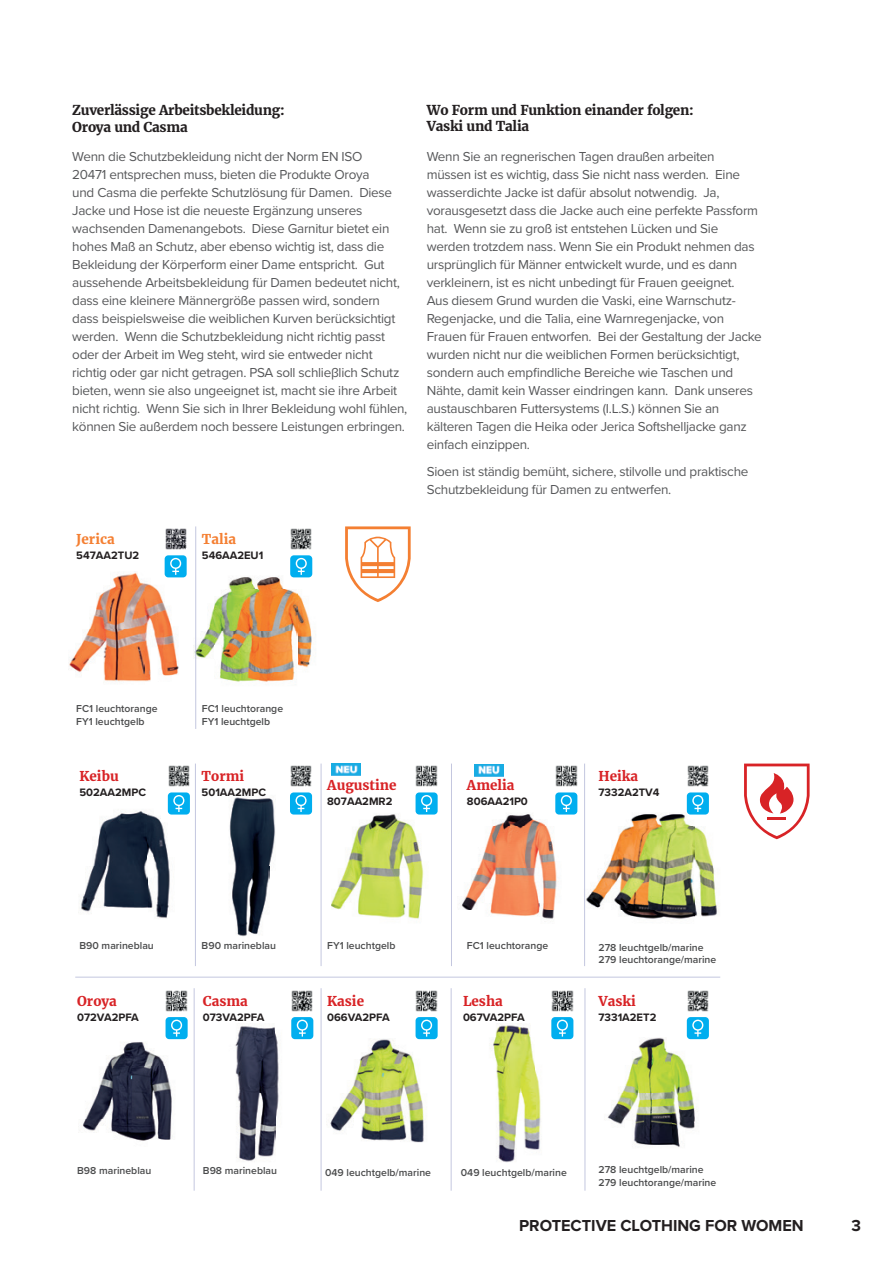
<style>
.page{position:relative;width:893px;height:1263px;background:#fff}
.page>*{position:absolute;margin:0;border:0;box-sizing:border-box;transform-origin:0 0}
.t1{font:700 16.5px "Proxima Nova";color:#231f20}
.t2{font:13.5px/18px "Proxima Nova";letter-spacing:-.02em;color:#57585a}
.t3{font:700 13.5px/16.2px "Merriweather";letter-spacing:-.02em;color:#231f20}
.t4{font:700 13.35px "Merriweather";color:#d82326}
.t5{font:700 13.35px "Merriweather";color:#f47f32}
.t6{font:700 11.25px "Proxima Nova";color:#231f20}
.t7{font:600 10.5px/12.5px "Proxima Nova";color:#4b4c4d}
</style>
<div class="page">
<img style="left:81px;top:793px;width:105px;height:126px">
<img style="left:168px;top:765px;width:22px;height:22px">
<div style="left:168px;top:792px;width:22px;height:22px;background:#00aeef;border-radius:4px"></div>
<svg style="left:173px;top:795px;width:11px;height:17px"></svg>
<img style="left:229px;top:793px;width:79px;height:144px">
<img style="left:290px;top:765px;width:22px;height:22px">
<div style="left:290px;top:792px;width:22px;height:22px;background:#00aeef;border-radius:4px"></div>
<svg style="left:295px;top:795px;width:12px;height:17px"></svg>
<img style="left:69px;top:555px;width:113px;height:127px">
<img style="left:165px;top:528px;width:22px;height:22px">
<div style="left:165px;top:555px;width:22px;height:22px;background:#00aeef;border-radius:4px"></div>
<svg style="left:170px;top:558px;width:11px;height:17px"></svg>
<img style="left:82px;top:1017px;width:102px;height:124px">
<img style="left:165px;top:990px;width:23px;height:22px">
<div style="left:166px;top:1017px;width:22px;height:22px;background:#00aeef;border-radius:4px"></div>
<svg style="left:171px;top:1020px;width:11px;height:16px"></svg>
<img style="left:235px;top:1017px;width:78px;height:144px">
<img style="left:291px;top:990px;width:22px;height:22px">
<div style="left:291px;top:1017px;width:22px;height:22px;background:#00aeef;border-radius:4px"></div>
<svg style="left:297px;top:1020px;width:11px;height:16px"></svg>
<img style="left:330px;top:1017px;width:105px;height:126px">
<img style="left:415px;top:990px;width:23px;height:22px">
<div style="left:416px;top:1017px;width:22px;height:22px;background:#00aeef;border-radius:4px"></div>
<svg style="left:421px;top:1020px;width:11px;height:16px"></svg>
<img style="left:332px;top:792px;width:100px;height:127px">
<img style="left:415px;top:765px;width:23px;height:22px">
<div style="left:416px;top:792px;width:22px;height:22px;background:#00aeef;border-radius:4px"></div>
<svg style="left:421px;top:795px;width:11px;height:17px"></svg>
<img style="left:193px;top:548px;width:22px;height:166px">
<img style="left:215px;top:555px;width:99px;height:127px">
<img style="left:290px;top:528px;width:22px;height:22px">
<div style="left:290px;top:555px;width:22px;height:22px;background:#00aeef;border-radius:4px"></div>
<svg style="left:296px;top:558px;width:11px;height:17px"></svg>
<img style="left:585px;top:860px;width:26px;height:48px">
<img style="left:611px;top:793px;width:108px;height:126px">
<img style="left:687px;top:765px;width:22px;height:22px">
<div style="left:687px;top:792px;width:22px;height:22px;background:#00aeef;border-radius:4px"></div>
<svg style="left:692px;top:795px;width:11px;height:17px"></svg>
<hr style="left:584px;top:763px;width:1px;height:203px;background:#c4c7df">
<hr style="left:75px;top:977px;width:645px;height:1px;background:#c4c7df">
<hr style="left:195px;top:763px;width:1px;height:203px;background:#c4c7df">
<hr style="left:321px;top:763px;width:1px;height:203px;background:#c4c7df">
<hr style="left:195px;top:526px;width:1px;height:203px;background:#c4c7df">
<hr style="left:451px;top:763px;width:1px;height:203px;background:#c4c7df">
<hr style="left:194px;top:988px;width:1px;height:203px;background:#c4c7df">
<hr style="left:321px;top:988px;width:1px;height:203px;background:#c4c7df">
<hr style="left:451px;top:988px;width:1px;height:203px;background:#c4c7df">
<hr style="left:585px;top:988px;width:1px;height:203px;background:#c4c7df">
<svg style="left:744px;top:763px;width:66px;height:76px"></svg>
<svg style="left:345px;top:526px;width:66px;height:76px"></svg>
<img style="left:332px;top:763px;width:29px;height:13px">
<img style="left:474px;top:764px;width:29px;height:12px">
<img style="left:459px;top:812px;width:106px;height:107px">
<img style="left:555px;top:765px;width:23px;height:22px">
<div style="left:555px;top:792px;width:22px;height:22px;background:#00aeef;border-radius:4px"></div>
<svg style="left:561px;top:795px;width:11px;height:17px"></svg>
<img style="left:607px;top:1017px;width:101px;height:130px">
<img style="left:687px;top:990px;width:22px;height:22px">
<div style="left:687px;top:1017px;width:22px;height:22px;background:#00aeef;border-radius:4px"></div>
<svg style="left:692px;top:1020px;width:11px;height:16px"></svg>
<img style="left:493px;top:1017px;width:80px;height:146px">
<img style="left:551px;top:990px;width:23px;height:22px">
<div style="left:551px;top:1017px;width:22px;height:22px;background:#00aeef;border-radius:4px"></div>
<svg style="left:557px;top:1020px;width:11px;height:16px"></svg>
<p class="t3" style="left:72px;top:102px;width:214px">Zuverlässige Arbeitsbekleidung:<br>Oroya und Casma</p>
<p class="t2" style="left:72px;top:147px;width:337px">Wenn die Schutzbekleidung nicht der Norm EN ISO<br>20471 entsprechen muss, bieten die Produkte Oroya<br>und Casma die perfekte Schutzlösung für Damen. Diese Jacke und Hose ist die neueste Ergänzung unseres wachsenden Damenangebots. Diese Garnitur bietet ein hohes Maß an Schutz, aber ebenso wichtig ist, dass die Bekleidung der Körperform einer Dame entspricht. Gut aussehende Arbeitsbekleidung für Damen bedeutet nicht, dass eine kleinere Männergröße passen wird, sondern dass beispielsweise die weiblichen Kurven berücksichtigt werden. Wenn die Schutzbekleidung nicht richtig passt oder der Arbeit im Weg steht, wird sie entweder nicht richtig oder gar nicht getragen. PSA soll schlieβlich Schutz bieten, wenn sie also ungeeignet ist, macht sie ihre Arbeit nicht richtig. Wenn Sie sich in Ihrer Bekleidung wohl fühlen, können Sie außerdem noch bessere Leistungen erbringen.</p>
<p class="t5" style="left:76px;top:530px;width:40px">Jerica</p>
<p class="t6" style="left:76px;top:547px;width:64px">547AA2TU2</p>
<p class="t5" style="left:202px;top:530px;width:36px">Talia</p>
<p class="t6" style="left:202px;top:547px;width:63px">546AA2EU1</p>
<p class="t3" style="left:427px;top:102px;width:268px">Wo Form und Funktion einander folgen:<br>Vaski und Talia</p>
<p class="t2" style="left:427px;top:147px;width:337px">Wenn Sie an regnerischen Tagen draußen arbeiten müssen ist es wichtig, dass Sie nicht nass werden. Eine wasserdichte Jacke ist dafür absolut notwendig. Ja, vorausgesetzt dass die Jacke auch eine perfekte Passform hat. Wenn sie zu groß ist entstehen Lücken und Sie werden trotzdem nass. Wenn Sie ein Produkt nehmen das ursprünglich für Männer entwickelt wurde, und es dann verkleinern, ist es nicht unbedingt für Frauen geeignet.<br>Aus diesem Grund wurden die Vaski, eine Warnschutz-Regenjacke, und die Talia, eine Warnregenjacke, von Frauen für Frauen entworfen. Bei der Gestaltung der Jacke wurden nicht nur die weiblichen Formen berücksichtigt, sondern auch empfindliche Bereiche wie Taschen und Nähte, damit kein Wasser eindringen kann. Dank unseres austauschbaren Futtersystems (I.L.S.) können Sie an kälteren Tagen die Heika oder Jerica Softshelljacke ganz einfach einzippen.</p>
<p class="t2" style="left:427px;top:462px;width:323px">Sioen ist ständig bemüht, sichere, stilvolle und praktische<br>Schutzbekleidung für Damen zu entwerfen.</p>
<p class="t7" style="left:76px;top:702px;width:83px">FC1 leuchtorange<br>FY1 leuchtgelb</p>
<p class="t7" style="left:202px;top:702px;width:83px">FC1 leuchtorange<br>FY1 leuchtgelb</p>
<p class="t4" style="left:79px;top:767px;width:41px">Keibu</p>
<p class="t6" style="left:79px;top:784px;width:68px">502AA2MPC</p>
<p class="t4" style="left:202px;top:767px;width:44px">Tormi</p>
<p class="t6" style="left:202px;top:784px;width:66px">501AA2MPC</p>
<p class="t4" style="left:327px;top:776px;width:71px">Augustine</p>
<p class="t6" style="left:327px;top:792px;width:67px">807AA2MR2</p>
<p class="t4" style="left:467px;top:776px;width:49px">Amelia</p>
<p class="t6" style="left:467px;top:792px;width:62px">806AA21P0</p>
<p class="t4" style="left:598px;top:767px;width:41px">Heika</p>
<p class="t6" style="left:598px;top:784px;width:63px">7332A2TV4</p>
<p class="t7" style="left:79px;top:939px;width:76px">B90 marineblau</p>
<p class="t7" style="left:202px;top:939px;width:76px">B90 marineblau</p>
<p class="t7" style="left:327px;top:939px;width:70px">FY1 leuchtgelb</p>
<p class="t7" style="left:467px;top:939px;width:83px">FC1 leuchtorange</p>
<p class="t7" style="left:598px;top:940px;width:119px">278 leuchtgelb/marine<br>279 leuchtorange/marine</p>
<p class="t4" style="left:77px;top:992px;width:41px">Oroya</p>
<p class="t6" style="left:77px;top:1008px;width:63px">072VA2PFA</p>
<p class="t4" style="left:203px;top:992px;width:46px">Casma</p>
<p class="t6" style="left:203px;top:1008px;width:63px">073VA2PFA</p>
<p class="t4" style="left:327px;top:992px;width:38px">Kasie</p>
<p class="t6" style="left:327px;top:1008px;width:64px">066VA2PFA</p>
<p class="t4" style="left:463px;top:992px;width:41px">Lesha</p>
<p class="t6" style="left:463px;top:1008px;width:63px">067VA2PFA</p>
<p class="t4" style="left:598px;top:992px;width:39px">Vaski</p>
<p class="t6" style="left:598px;top:1008px;width:59px">7331A2ET2</p>
<p class="t7" style="left:77px;top:1164px;width:76px">B98 marineblau</p>
<p class="t7" style="left:203px;top:1164px;width:76px">B98 marineblau</p>
<p class="t7" style="left:325px;top:1166px;width:108px">049 leuchtgelb/marine</p>
<p class="t7" style="left:461px;top:1166px;width:108px">049 leuchtgelb/marine</p>
<p class="t7" style="left:598px;top:1163px;width:119px">278 leuchtgelb/marine<br>279 leuchtorange/marine</p>
<p class="t1" style="left:519px;top:1213px;width:286px">PROTECTIVE CLOTHING FOR WOMEN</p>
<p class="t1" style="left:851px;top:1213px;width:11px">3</p>
</div>
